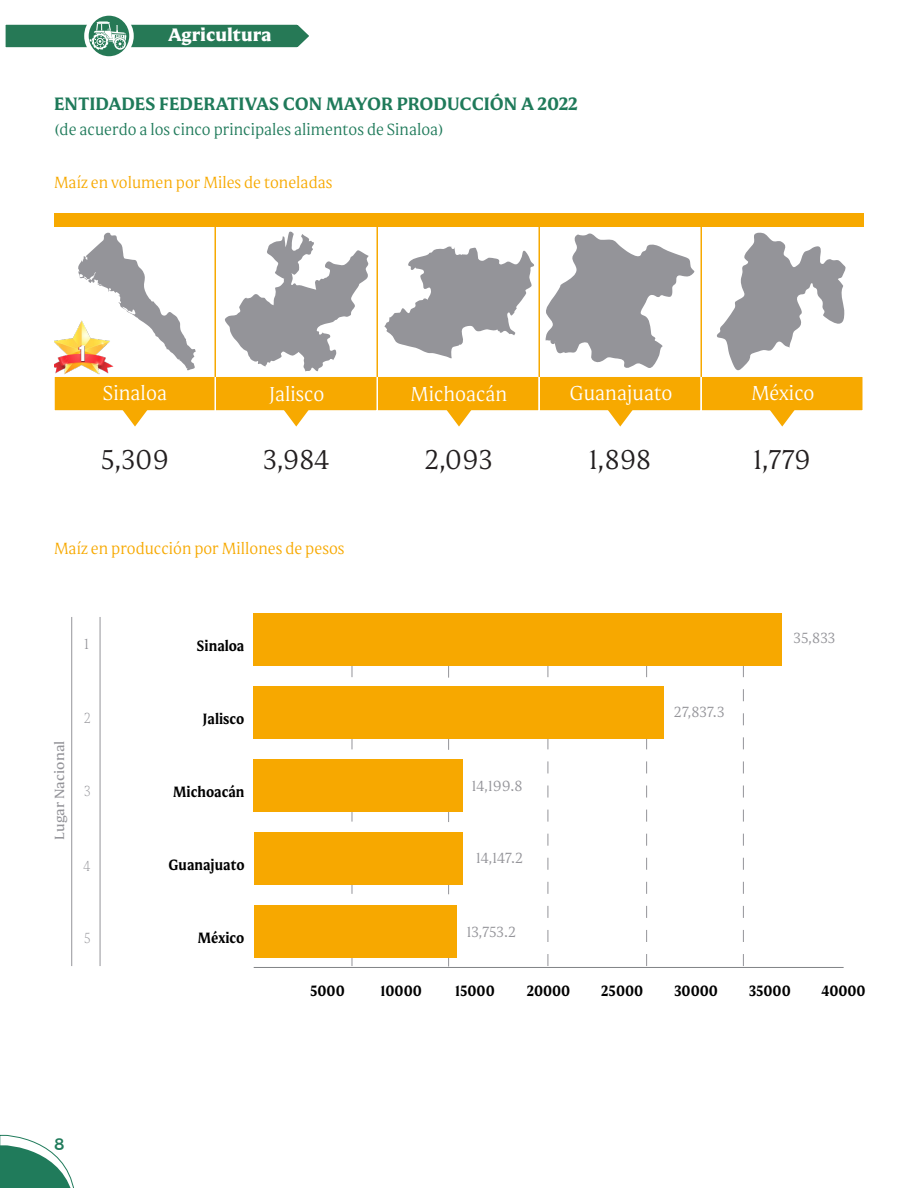
<style>
.page{position:relative;width:918px;height:1188px;background:#fff}
.page>*{position:absolute;margin:0;border:0;box-sizing:border-box;transform-origin:0 0}
.t1{font:300 27.75px "Mestiza";color:#231f20}
.t2{font:300 20.55px "Mestiza";color:#fff}
.t3{font:700 18px "Mestiza";color:#1f7a5a}
.t4{font:900 18px "Mestiza";color:#fff}
.t5{font:18px "Anton";color:#fff}
.t6{font:300 16.5px "Mestiza";color:#f7a900}
.t7{font:300 16.5px "Mestiza";color:#1f7a5a}
.t8{font:500 16.5px "Montserrat";color:#207b5b}
.t9{font:700 15px "Mestiza";color:#000;scale:.9 1}
.t10{font:300 15px "Mestiza";color:#949499}
.t11{font:200 15px "Mestiza";color:#949499;scale:.9 1}
.t12{font:200 15px "Mestiza";color:#949499;scale:1.34 1}
.t13{font:13.5px "Mestiza";color:#949499;scale:1.11 1}
</style>
<div class="page">
<svg style="left:0;top:1135px;width:74px;height:53px"></svg>
<svg style="left:86px;top:13px;width:46px;height:46px"></svg>
<div style="left:84px;top:11px;width:50px;height:50px;border:4px solid #fff;border-radius:50%"></div>
<svg style="left:5px;top:18px;width:304px;height:36px"></svg>
<img style="left:55px;top:328px;width:54px;height:46px">
<div style="left:53px;top:375px;width:164px;height:37px;background:#f7a900;border:2px solid #fff"></div>
<svg style="left:121px;top:409px;width:28px;height:18px"></svg>
<div style="left:376px;top:375px;width:164px;height:37px;background:#f7a900;border:2px solid #fff"></div>
<svg style="left:445px;top:409px;width:28px;height:18px"></svg>
<div style="left:214px;top:375px;width:164px;height:37px;background:#f7a900;border:2px solid #fff"></div>
<svg style="left:283px;top:409px;width:27px;height:18px"></svg>
<div style="left:538px;top:375px;width:164px;height:37px;background:#f7a900;border:2px solid #fff"></div>
<svg style="left:607px;top:409px;width:27px;height:18px"></svg>
<div style="left:700px;top:375px;width:164px;height:37px;background:#f7a900;border:2px solid #fff"></div>
<svg style="left:769px;top:409px;width:27px;height:18px"></svg>
<div style="left:54px;top:213px;width:810px;height:14px;background:#f7a900"></div>
<hr style="left:214px;top:227px;width:2px;height:150px;background:#f7a900">
<hr style="left:376px;top:227px;width:2px;height:150px;background:#f7a900">
<hr style="left:538px;top:227px;width:2px;height:150px;background:#f7a900">
<hr style="left:700px;top:227px;width:2px;height:150px;background:#f7a900">
<svg style="left:78px;top:233px;width:118px;height:138px"></svg>
<svg style="left:225px;top:231px;width:144px;height:141px"></svg>
<svg style="left:384px;top:246px;width:150px;height:112px"></svg>
<svg style="left:545px;top:233px;width:150px;height:135px"></svg>
<svg style="left:717px;top:232px;width:129px;height:139px"></svg>
<svg style="left:646px;top:666px;width:1px;height:300px"></svg>
<svg style="left:548px;top:666px;width:1px;height:300px"></svg>
<svg style="left:448px;top:666px;width:1px;height:301px"></svg>
<svg style="left:352px;top:666px;width:1px;height:300px"></svg>
<svg style="left:743px;top:666px;width:1px;height:300px"></svg>
<hr style="left:100px;top:617px;width:1px;height:349px;background:#949499">
<hr style="left:71px;top:617px;width:1px;height:349px;background:#949499">
<hr style="left:254px;top:967px;width:590px;height:1px;background:#808285">
<div style="left:254px;top:614px;width:528px;height:52px;background:#f7a800"></div>
<div style="left:254px;top:686px;width:410px;height:53px;background:#f7a800"></div>
<div style="left:254px;top:759px;width:209px;height:53px;background:#f7a800"></div>
<div style="left:254px;top:832px;width:208px;height:52px;background:#f7a800"></div>
<div style="left:254px;top:905px;width:203px;height:52px;background:#f7a800"></div>
<p class="t4" style="left:168px;top:21px;width:105px">Agricultura</p>
<p class="t3" style="left:54px;top:90px;width:525px">ENTIDADES FEDERATIVAS CON MAYOR PRODUCCIÓN A 2022</p>
<p class="t7" style="left:54px;top:118px;width:391px">(de acuerdo a los cinco principales alimentos de Sinaloa)</p>
<p class="t6" style="left:54px;top:171px;width:280px">Maíz en volumen por Miles de toneladas</p>
<p class="t5" style="left:79px;top:345px;width:7px">1</p>
<p class="t2" style="left:103px;top:379px;width:66px">Sinaloa</p>
<p class="t2" style="left:269px;top:380px;width:57px">Jalisco</p>
<p class="t2" style="left:411px;top:380px;width:98px">Michoacán</p>
<p class="t2" style="left:570px;top:379px;width:104px">Guanajuato</p>
<p class="t2" style="left:751px;top:379px;width:65px">México</p>
<p class="t1" style="left:101px;top:441px;width:70px">5,309</p>
<p class="t1" style="left:263px;top:441px;width:68px">3,984</p>
<p class="t1" style="left:425px;top:441px;width:69px">2,093</p>
<p class="t1" style="left:589px;top:441px;width:63px">1,898</p>
<p class="t1" style="left:754px;top:441px;width:59px">1,779</p>
<p class="t6" style="left:54px;top:537px;width:292px">Maíz en producción por Millones de pesos</p>
<p class="t12" style="left:84px;top:634px;width:6px">1</p>
<p class="t13" style="left:50px;top:840px;width:91px;rotate:-90deg">Lugar Nacional</p>
<p class="t11" style="left:84px;top:709px;width:9px">2</p>
<p class="t11" style="left:84px;top:782px;width:9px">3</p>
<p class="t11" style="left:83px;top:856px;width:9px">4</p>
<p class="t11" style="left:84px;top:928px;width:9px">5</p>
<p class="t9" style="left:197px;top:635px;width:54px">Sinaloa</p>
<p class="t9" style="left:203px;top:708px;width:48px">Jalisco</p>
<p class="t9" style="left:173px;top:781px;width:81px">Michoacán</p>
<p class="t9" style="left:168px;top:853px;width:86px">Guanajuato</p>
<p class="t9" style="left:198px;top:926px;width:53px">México</p>
<p class="t10" style="left:472px;top:776px;width:52px">14,199.8</p>
<p class="t10" style="left:476px;top:848px;width:48px">14,147.2</p>
<p class="t10" style="left:467px;top:922px;width:51px">13,753.2</p>
<p class="t10" style="left:674px;top:702px;width:52px">27,837.3</p>
<p class="t10" style="left:794px;top:628px;width:43px">35,833</p>
<p class="t8" style="left:54px;top:1131px;width:12px">8</p>
<p class="t9" style="left:310px;top:980px;width:40px">5000</p>
<p class="t9" style="left:380px;top:980px;width:48px">10000</p>
<p class="t9" style="left:455px;top:980px;width:46px">15000</p>
<p class="t9" style="left:527px;top:980px;width:50px">20000</p>
<p class="t9" style="left:602px;top:980px;width:48px">25000</p>
<p class="t9" style="left:674px;top:980px;width:50px">30000</p>
<p class="t9" style="left:749px;top:980px;width:48px">35000</p>
<p class="t9" style="left:822px;top:980px;width:51px">40000</p>
</div>
